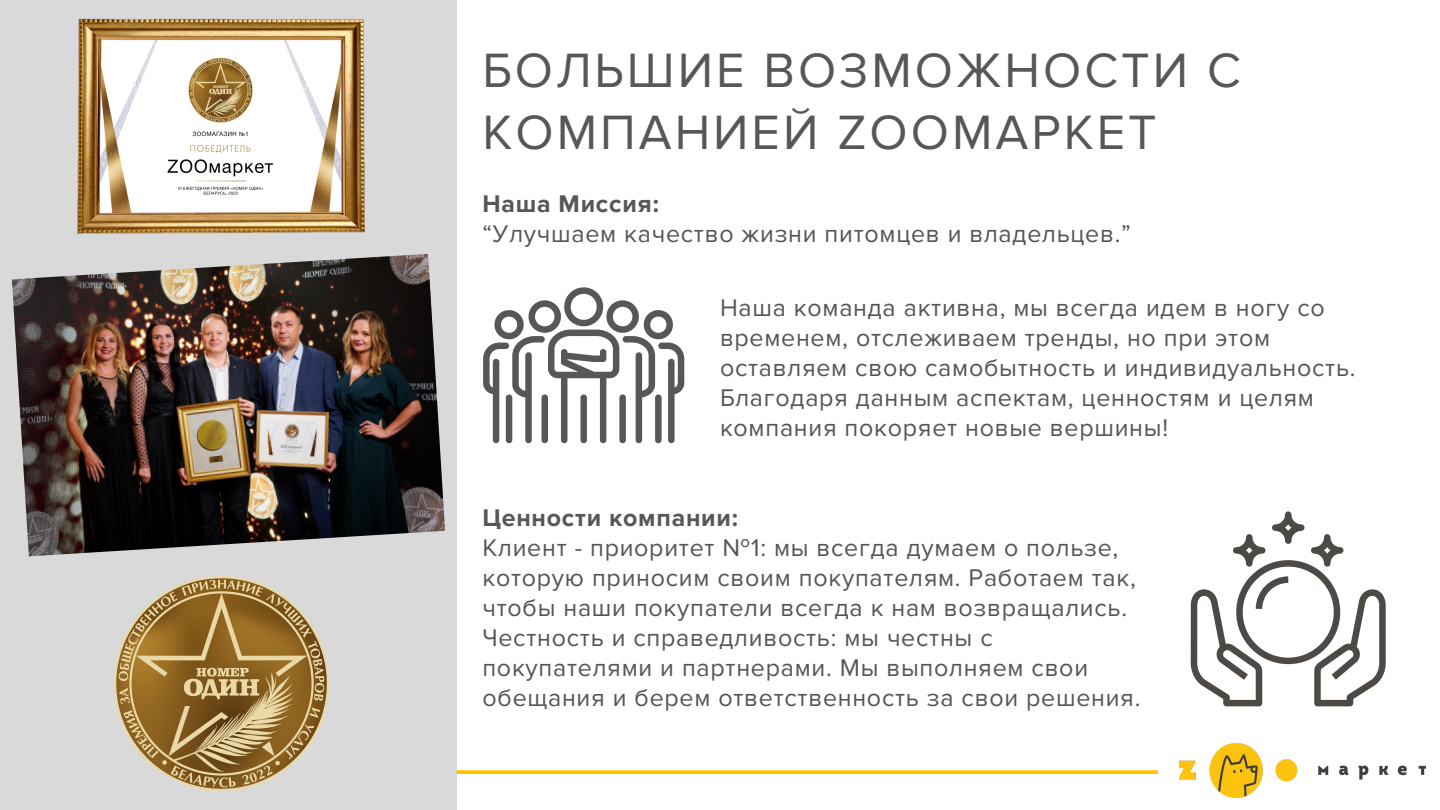
<style>
.page{position:relative;width:1440px;height:810px;background:#fff}
.page>*{position:absolute;margin:0;border:0;box-sizing:border-box;transform-origin:0 0}
.t1{font:50px/61.5px "Proxima Nova";letter-spacing:.06em;color:#575757}
.t2{font:25px/30px "Proxima Nova";letter-spacing:.03em;color:#575757}
.t3{font:700 25px "Proxima Nova";letter-spacing:.03em;color:#575757}
</style>
<div class="page">
<img style="left:1180px;top:744px;width:246px;height:53px">
<div style="left:0;top:0;width:457px;height:810px;background:#d9d9d9"></div>
<svg style="left:457px;top:770px;width:701px;height:4px;background:#ffc712"></svg>
<svg style="left:483px;top:287px;width:201px;height:156px"></svg>
<svg style="left:1191px;top:511px;width:195px;height:195px"></svg>
<img style="left:12px;top:254px;width:433px;height:302px">
<img style="left:77px;top:18px;width:288px;height:216px">
<img style="left:114px;top:576px;width:215px;height:215px">
<h1 class="t1" style="left:482px;top:41px;width:760px">БОЛЬШИЕ ВОЗМОЖНОСТИ С<br>КОМПАНИЕЙ ZOOМАРКЕТ</h1>
<p class="t3" style="left:482px;top:189px;width:178px">Наша Миссия:</p>
<p class="t2" style="left:482px;top:219px;width:650px">“Улучшаем качество жизни питомцев и владельцев.”</p>
<p class="t2" style="left:720px;top:293px;width:637px">Наша команда активна, мы всегда идем в ногу со временем, отслеживаем тренды, но при этом оставляем свою самобытность и индивидуальность.<br>Благодаря данным аспектам, ценностям и целям компания покоряет новые вершины!</p>
<p class="t3" style="left:482px;top:503px;width:257px">Ценности компании:</p>
<p class="t2" style="left:482px;top:534px;width:660px">Клиент - приоритет №1: мы всегда думаем о пользе, которую приносим своим покупателям. Работаем так, чтобы наши покупатели всегда к нам возвращались.<br>Честность и справедливость: мы честны с покупателями и партнерами. Мы выполняем свои обещания и берем ответственность за свои решения.</p>
</div>
